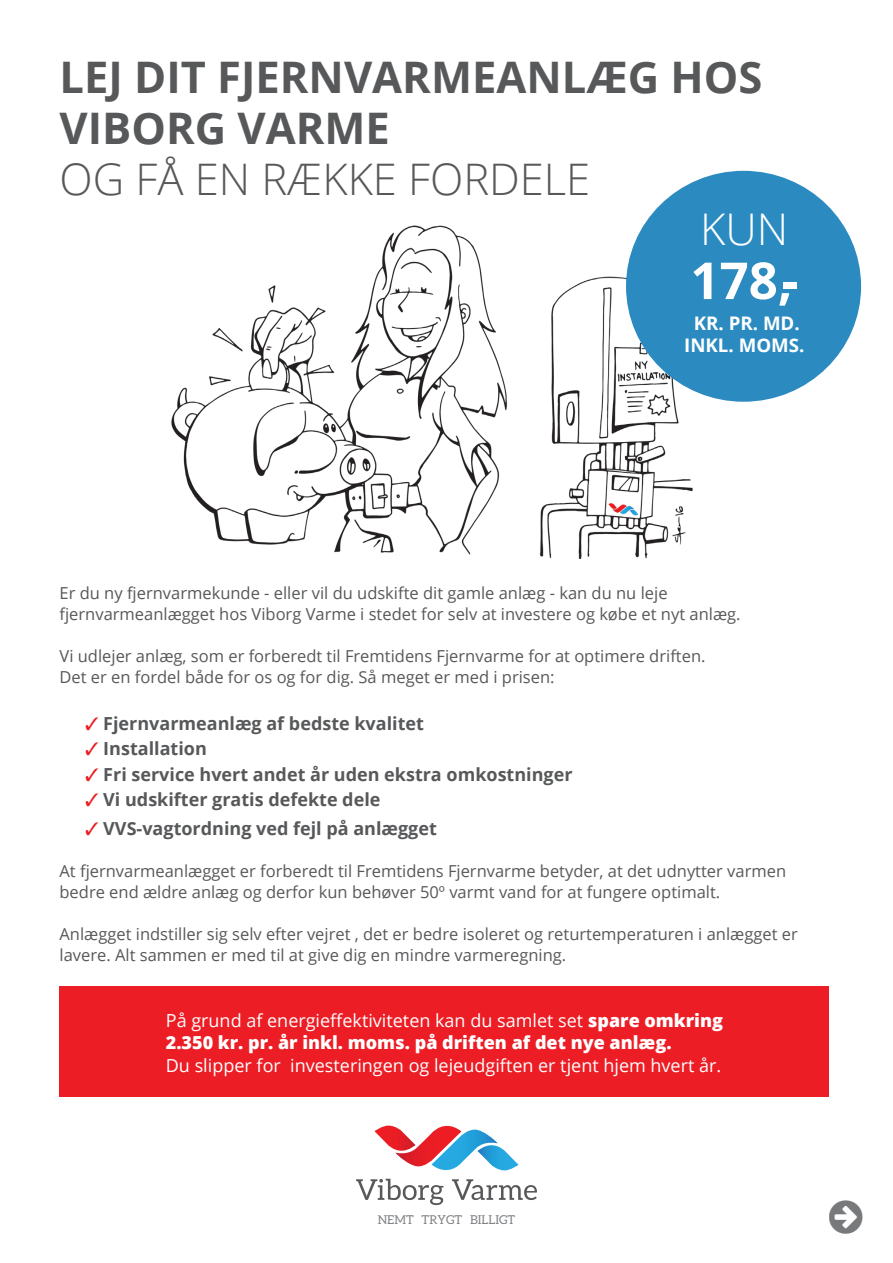
<style>
.page{position:relative;width:893px;height:1263px;background:#fff}
.page>*{position:absolute;margin:0;border:0;box-sizing:border-box;transform-origin:0 0}
.t1{font:700 51px "Open Sans";color:#fff}
.t2{font:300 43.65px "Open Sans";color:#fff}
.t3{font:700 43.5px/51px "Open Sans";color:#57585a}
.t4{font:300 43.5px "Open Sans";color:#57585a}
.t5{font:700 18.75px/21.8px "Open Sans";color:#fff;text-align:center}
.t6{font:700 18px "Open Sans";color:#57585a}
.t7{font:800 18px/22.5px "Open Sans";color:#fff}
.t8{font:18px "Open Sans";color:#fff}
.t9{font:16.5px/21px "Open Sans";color:#57585a}
.t10{font:12.3px "Aleo";color:#808285}
.s1{color:#e92024}
.s2{font-weight:400}
</style>
<div class="page">
<img style="left:171px;top:208px;width:554px;height:350px">
<div style="left:60px;top:986px;width:769px;height:111px;background:#ec1d25"></div>
<svg style="left:356px;top:1125px;width:181px;height:80px"></svg>
<div style="left:626px;top:171px;width:235px;height:231px;background:#2b8bc1;border-radius:50%"></div>
<h3 class="t3" style="left:60px;top:50px;width:704px">LEJ DIT FJERNVARMEANLÆG HOS<br>VIBORG VARME</h3>
<h3 class="t4" style="left:60px;top:149px;width:532px">OG FÅ EN RÆKKE FORDELE</h3>
<h2 class="t2" style="left:700px;top:199px;width:90px">KUN</h2>
<h1 class="t1" style="left:690px;top:245px;width:109px">178,-</h1>
<p class="t5" style="left:684px;top:312px;width:122px">KR. PR. MD.<br>INKL. MOMS.</p>
<p class="t9" style="left:60px;top:582px;width:683px">Er du ny fjernvarmekunde - eller vil du udskifte dit gamle anlæg - kan du nu leje fjernvarmeanlægget hos Viborg Varme i stedet for selv at investere og købe et nyt anlæg.</p>
<p class="t9" style="left:60px;top:645px;width:647px">Vi udlejer anlæg, som er forberedt til Fremtidens Fjernvarme for at optimere driften.<br>Det er en fordel både for os og for dig. Så meget er med i prisen:</p>
<p class="t6" style="left:85px;top:710px;width:340px"><span class="s1">✓</span> Fjernvarmeanlæg af bedste kvalitet</p>
<p class="t6" style="left:85px;top:736px;width:123px"><span class="s1">✓</span> Installation</p>
<p class="t6" style="left:85px;top:761px;width:489px"><span class="s1">✓</span> Fri service hvert andet år uden ekstra omkostninger</p>
<p class="t6" style="left:85px;top:787px;width:297px"><span class="s1">✓</span> Vi udskifter gratis defekte dele</p>
<p class="t6" style="left:85px;top:815px;width:353px"><span class="s1">✓</span> VVS-vagtordning ved fejl på anlægget</p>
<p class="t9" style="left:60px;top:860px;width:728px">At fjernvarmeanlægget er forberedt til Fremtidens Fjernvarme betyder, at det udnytter varmen bedre end ældre anlæg og derfor kun behøver 50º varmt vand for at fungere optimalt.</p>
<p class="t9" style="left:60px;top:923px;width:740px">Anlægget indstiller sig selv efter vejret , det er bedre isoleret og returtemperaturen i anlægget er lavere. Alt sammen er med til at give dig en mindre varmeregning.</p>
<p class="t7" style="left:166px;top:1008px;width:559px"><span class="s2">På grund af energieffektiviteten kan du samlet set</span> spare omkring<br>2.350 kr. pr. år inkl. moms. på driften af det nye anlæg.</p>
<p class="t8" style="left:166px;top:1053px;width:557px">Du slipper for investeringen og lejeudgiften er tjent hjem hvert år.</p>
<p class="t10" style="left:378px;top:1212px;width:139px">NEMT TRYGT BILLIGT</p>
</div>
